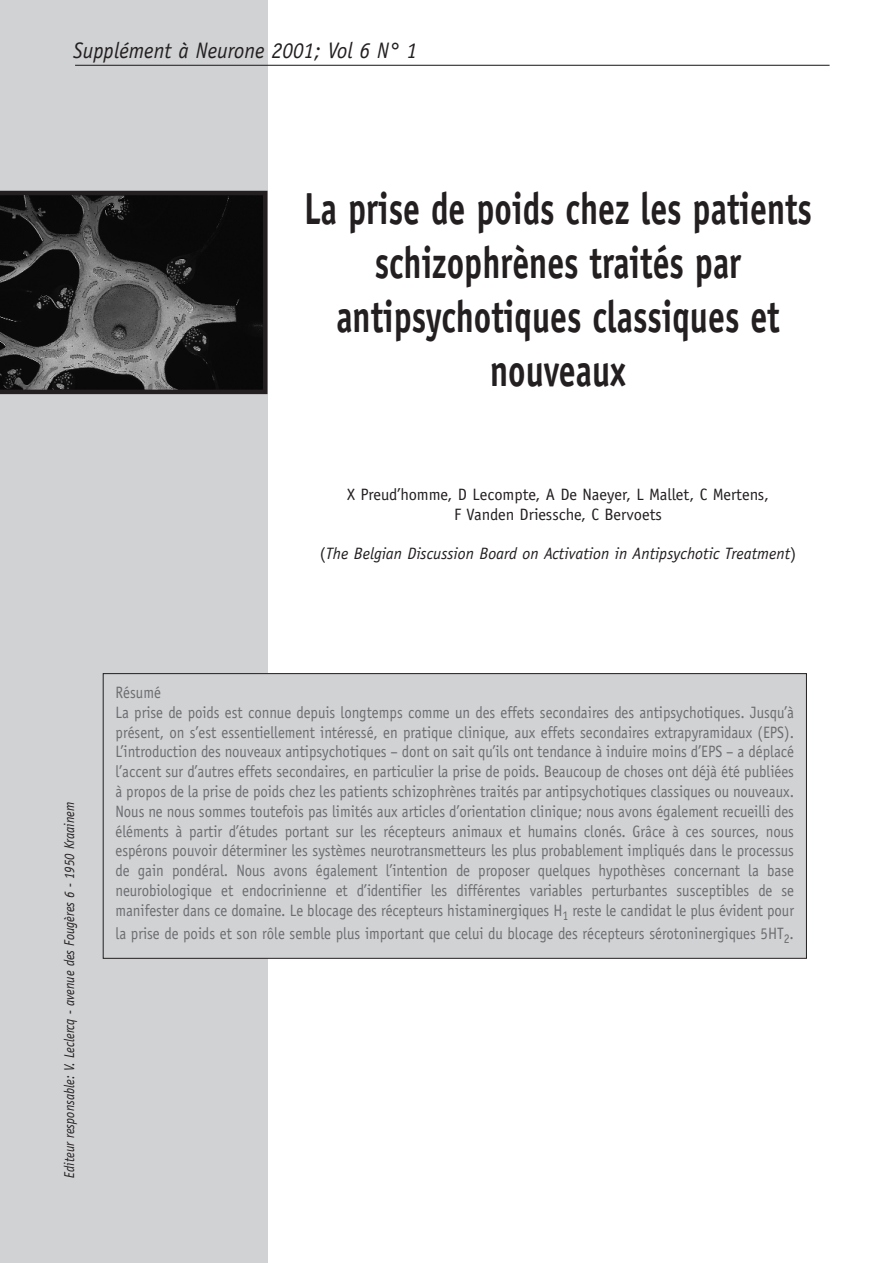
<style>
.page{position:relative;width:893px;height:1263px;background:#fff}
.page>*{position:absolute;margin:0;border:0;box-sizing:border-box;transform-origin:0 0}
.t1{font:700 45px/54px "Officina Sans";color:#231f20;text-align:center;scale:.75 1}
.t2{font:italic 22.5px "Officina Sans";color:#231f20;scale:.95 1}
.t3{font:16.5px/19.8px "Officina Sans";color:#6c6d70;scale:.9 1}
.t4{font:16.5px/19.8px "Officina Sans";color:#231f20;text-align:center}
.t5{font:italic 16.5px "Officina Sans";color:#231f20}
.t6{font:italic 14.25px "Officina Sans";color:#231f20;scale:.9 1}
.s1{font-style:normal}
</style>
<div class="page">
<div style="left:0;top:0;width:267px;height:1263px;background:#d1d2d4"></div>
<div style="left:103px;top:674px;width:703px;height:284px;background:#d1d2d4"></div>
<hr style="left:75px;top:65px;width:754px;height:1px;background:#231f20">
<svg style="left:0;top:191px;width:267px;height:203px;background:#2e2e2e"></svg>
<h2 class="t2" style="left:73px;top:42px;width:364px">Supplément à Neurone 2001; Vol 6 N° 1</h2>
<h1 class="t1" style="left:304px;top:186px;width:678px">La prise de poids chez les patients schizophrènes traités par antipsychotiques classiques et nouveaux</h1>
<p class="t4" style="left:347px;top:486px;width:423px">X Preud’homme, D Lecompte, A De Naeyer, L Mallet, C Mertens,<br>F Vanden Driessche, C Bervoets</p>
<p class="t5" style="left:320px;top:547px;width:478px"><span class="s1">(</span>The Belgian Discussion Board on Activation in Antipsychotic Treatment<span class="s1">)</span></p>
<p class="t6" style="left:64px;top:1178px;width:419px;rotate:-90deg">Editeur responsable: V. Leclercq - avenue des Fougères 6 - 1950 Kraainem</p>
<p class="t3" style="left:116px;top:684px;width:755px">Résumé<br>La prise de poids est connue depuis longtemps comme un des effets secondaires des antipsychotiques. Jusqu’à présent, on s’est essentiellement intéressé, en pratique clinique, aux effets secondaires extrapyramidaux (EPS).<br>L’introduction des nouveaux antipsychotiques – dont on sait qu’ils ont tendance à induire moins d’EPS – a déplacé l’accent sur d’autres effets secondaires, en particulier la prise de poids. Beaucoup de choses ont déjà été publiées à propos de la prise de poids chez les patients schizophrènes traités par antipsychotiques classiques ou nouveaux.<br>Nous ne nous sommes toutefois pas limités aux articles d’orientation clinique; nous avons également recueilli des éléments à partir d’études portant sur les récepteurs animaux et humains clonés. Grâce à ces sources, nous espérons pouvoir déterminer les systèmes neurotransmetteurs les plus probablement impliqués dans le processus de gain pondéral. Nous avons également l’intention de proposer quelques hypothèses concernant la base neurobiologique et endocrinienne et d’identifier les différentes variables perturbantes susceptibles de se manifester dans ce domaine. Le blocage des récepteurs histaminergiques H<sub>1</sub> reste le candidat le plus évident pour</p>
<p class="t3" style="left:116px;top:925px;width:755px">la prise de poids et son rôle semble plus important que celui du blocage des récepteurs sérotoninergiques 5HT<sub>2</sub>.</p>
</div>
